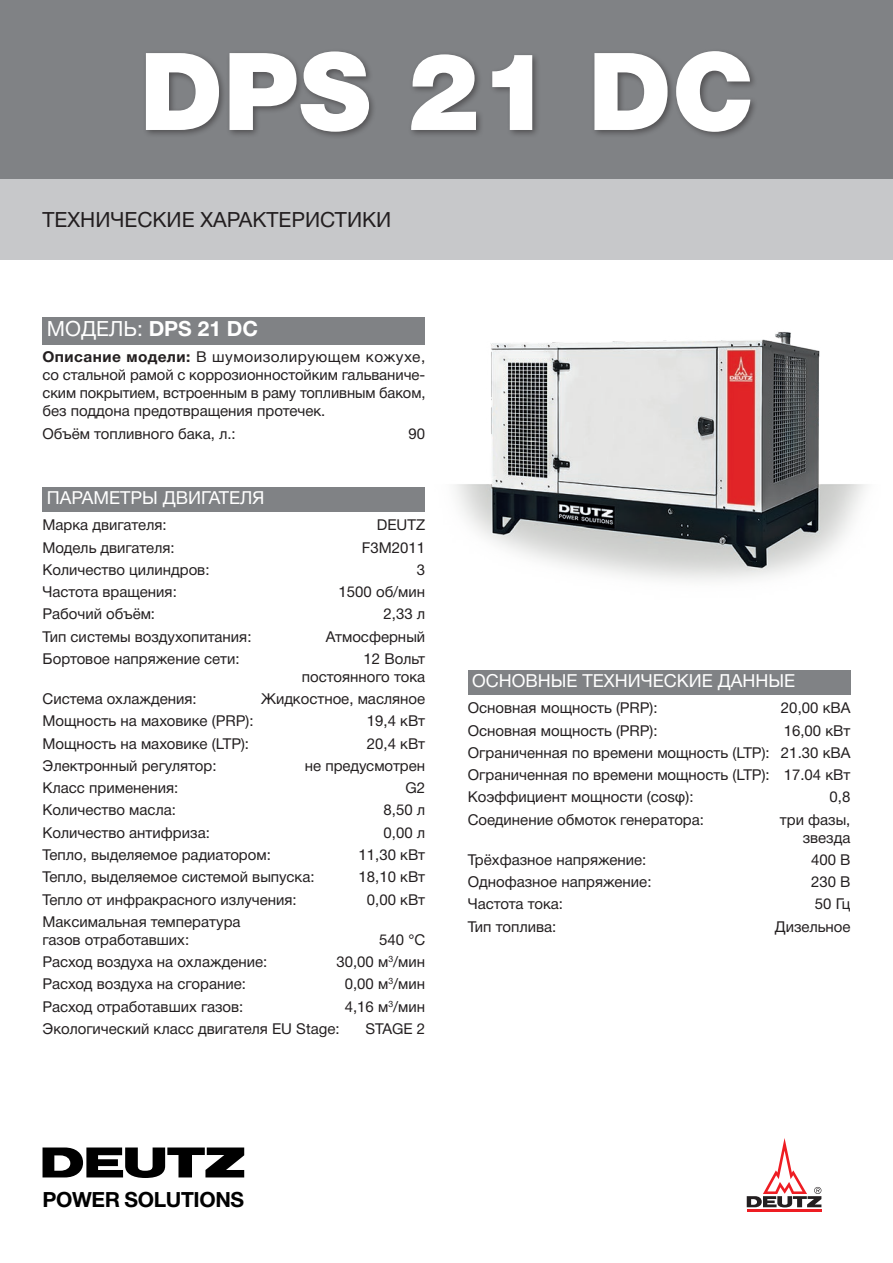
<style>
.page{position:relative;width:893px;height:1263px;background:#fff}
.page>*{position:absolute;margin:0;border:0;box-sizing:border-box;transform-origin:0 0}
.t1{font:900 108px "Helvetica Neue Cyr";color:#fff}
.t2{font:21px "Helvetica Neue Cyr";color:#231f20}
.t3{font:700 21px "Helvetica Neue Cyr";letter-spacing:-.015em;color:#000}
.Head{font:21px "Helvetica Neue Cyr";color:#fff}
.Head-2{font:18px "Helvetica Neue Cyr";color:#fff}
.Main_text{font:15px/18px "Helvetica Neue Cyr";color:#231f20;text-align:right}
.Main_text_copy{font:15px/18px "Helvetica Neue Cyr";color:#231f20;text-align:justify}
.s1{font-weight:700}
.s2{font-family:"Roboto"}
</style>
<div class="page">
<div style="left:0;top:0;width:893px;height:179px;background:#808285"></div>
<div style="left:0;top:179px;width:893px;height:80px;background:#c7c8ca"></div>
<hr style="left:747px;top:1209px;width:74px;height:3px;background:#ee1d23">
<svg style="left:747px;top:1138px;width:74px;height:69px"></svg>
<svg style="left:43px;top:1147px;width:201px;height:31px"></svg>
<div style="left:43px;top:487px;width:382px;height:25px;background:#808285"></div>
<div style="left:43px;top:317px;width:382px;height:27px;background:#808285"></div>
<div style="left:468px;top:670px;width:382px;height:25px;background:#808285"></div>
<div style="left:142px;top:48px;width:616px;height:92px;background:#231f20;opacity:.5"></div>
<img style="left:454px;top:331px;width:412px;height:250px">
<p class="t1" style="left:139px;top:32px;width:616px">DPS 21 DC</p>
<h2 class="t2" style="left:43px;top:208px;width:350px">ТЕХНИЧЕСКИЕ ХАРАКТЕРИСТИКИ</h2>
<p class="Head" style="left:47px;top:317px;width:213px">МОДЕЛЬ: <span class="s1">DPS 21 DC</span></p>
<p class="Main_text_copy" style="left:43px;top:348px;width:384px"><span class="s1">Описание модели:</span> В шумоизолирующем кожухе, со стальной рамой с коррозионностойким гальваниче&shy;ским покрытием, встроенным в раму топливным баком, без поддона предотвращения протечек.</p>
<p class="Main_text_copy" style="left:43px;top:425px;width:195px">Объём топливного бака, л.:</p>
<p class="Main_text_copy" style="left:409px;top:425px;width:18px">90</p>
<p class="Head-2" style="left:47px;top:488px;width:219px">ПАРАМЕТРЫ ДВИГАТЕЛЯ</p>
<p class="Main_text" style="left:43px;top:516px;width:126px">Марка двигателя:</p>
<p class="Main_text" style="left:377px;top:516px;width:50px">DEUTZ</p>
<p class="Main_text" style="left:43px;top:538px;width:134px">Модель двигателя:</p>
<p class="Main_text" style="left:362px;top:538px;width:65px">F3M2011</p>
<p class="Main_text" style="left:43px;top:561px;width:168px">Количество цилиндров:</p>
<p class="Main_text" style="left:417px;top:561px;width:10px">3</p>
<p class="Main_text" style="left:43px;top:583px;width:136px">Частота вращения:</p>
<p class="Main_text" style="left:338px;top:583px;width:88px">1500 об/мин</p>
<p class="Main_text" style="left:43px;top:605px;width:114px">Рабочий объём:</p>
<p class="Main_text" style="left:383px;top:605px;width:43px">2,33 л</p>
<p class="Main_text" style="left:43px;top:627px;width:210px">Тип системы воздухопитания:</p>
<p class="Main_text" style="left:326px;top:627px;width:101px">Атмосферный</p>
<p class="Main_text" style="left:43px;top:650px;width:199px">Бортовое напряжение сети:</p>
<p class="Main_text" style="left:302px;top:650px;width:125px">12 Вольт постоянного тока</p>
<p class="Main_text" style="left:43px;top:690px;width:156px">Система охлаждения:</p>
<p class="Main_text" style="left:261px;top:690px;width:166px">Жидкостное, масляное</p>
<p class="Main_text" style="left:43px;top:712px;width:213px">Мощность на маховике (PRP):</p>
<p class="Main_text" style="left:367px;top:712px;width:60px">19,4 кВт</p>
<p class="Main_text" style="left:43px;top:734px;width:208px">Мощность на маховике (LTP):</p>
<p class="Main_text" style="left:367px;top:734px;width:60px">20,4 кВт</p>
<p class="Main_text" style="left:43px;top:757px;width:176px">Электронный регулятор:</p>
<p class="Main_text" style="left:305px;top:757px;width:122px">не предусмотрен</p>
<p class="Main_text" style="left:43px;top:779px;width:137px">Класс применения:</p>
<p class="Main_text" style="left:405px;top:779px;width:21px">G2</p>
<p class="Main_text" style="left:43px;top:801px;width:135px">Количество масла:</p>
<p class="Main_text" style="left:383px;top:801px;width:43px">8,50 л</p>
<p class="Main_text" style="left:43px;top:824px;width:169px">Количество антифриза:</p>
<p class="Main_text" style="left:383px;top:824px;width:43px">0,00 л</p>
<p class="Main_text" style="left:43px;top:846px;width:230px">Тепло, выделяемое радиатором:</p>
<p class="Main_text" style="left:358px;top:846px;width:68px">11,30 кВт</p>
<p class="Main_text" style="left:43px;top:868px;width:274px">Тепло, выделяемое системой выпуска:</p>
<p class="Main_text" style="left:358px;top:868px;width:68px">18,10 кВт</p>
<p class="Main_text" style="left:43px;top:890px;width:256px">Тепло от инфракрасного излучения:</p>
<p class="Main_text" style="left:367px;top:890px;width:60px">0,00 кВт</p>
<p class="Main_text" style="left:43px;top:913px;width:200px;text-align:left">Максимальная температура газов отработавших:</p>
<p class="Main_text" style="left:379px;top:931px;width:48px">540 °C</p>
<p class="Main_text" style="left:43px;top:953px;width:226px">Расход воздуха на охлаждение:</p>
<p class="Main_text" style="left:336px;top:953px;width:90px">30,00 м<sup>3</sup>/мин</p>
<p class="Main_text" style="left:43px;top:975px;width:205px">Расход воздуха на сгорание:</p>
<p class="Main_text" style="left:345px;top:975px;width:82px">0,00 м<sup>3</sup>/мин</p>
<p class="Main_text" style="left:43px;top:997px;width:202px">Расход отработавших газов:</p>
<p class="Main_text" style="left:345px;top:997px;width:82px">4,16 м<sup>3</sup>/мин</p>
<p class="Main_text" style="left:43px;top:1020px;width:299px">Экологический класс двигателя EU Stage:</p>
<p class="Main_text" style="left:365px;top:1020px;width:61px">STAGE 2</p>
<p class="Head-2" style="left:472px;top:671px;width:325px">ОСНОВНЫЕ ТЕХНИЧЕСКИЕ ДАННЫЕ</p>
<p class="Main_text" style="left:468px;top:699px;width:191px">Основная мощность (PRP):</p>
<p class="Main_text" style="left:781px;top:699px;width:71px">20,00 кВА</p>
<p class="Main_text" style="left:468px;top:721px;width:191px">Основная мощность (PRP):</p>
<p class="Main_text" style="left:784px;top:721px;width:68px">16,00 кВт</p>
<p class="Main_text" style="left:468px;top:744px;width:384px">Ограниченная по времени мощность (LTP): 21.30 кВА</p>
<p class="Main_text" style="left:468px;top:766px;width:384px">Ограниченная по времени мощность (LTP): 17.04 кВт</p>
<p class="Main_text" style="left:468px;top:788px;width:227px">Коэффициент мощности (cos<span class="s2">φ</span>):</p>
<p class="Main_text" style="left:830px;top:788px;width:22px">0,8</p>
<p class="Main_text" style="left:468px;top:810px;width:238px">Соединение обмоток генератора:</p>
<p class="Main_text" style="left:780px;top:810px;width:72px">три фазы, звезда</p>
<p class="Main_text" style="left:468px;top:851px;width:180px">Трёхфазное напряжение:</p>
<p class="Main_text" style="left:811px;top:851px;width:41px">400 В</p>
<p class="Main_text" style="left:468px;top:873px;width:185px">Однофазное напряжение:</p>
<p class="Main_text" style="left:811px;top:873px;width:41px">230 В</p>
<p class="Main_text" style="left:468px;top:895px;width:97px">Частота тока:</p>
<p class="Main_text" style="left:815px;top:895px;width:37px">50 Гц</p>
<p class="Main_text" style="left:468px;top:917px;width:90px">Тип топлива:</p>
<p class="Main_text" style="left:775px;top:917px;width:77px">Дизельное</p>
<h2 class="t3" style="left:43px;top:1188px;width:203px">POWER SOLUTIONS</h2>
</div>
